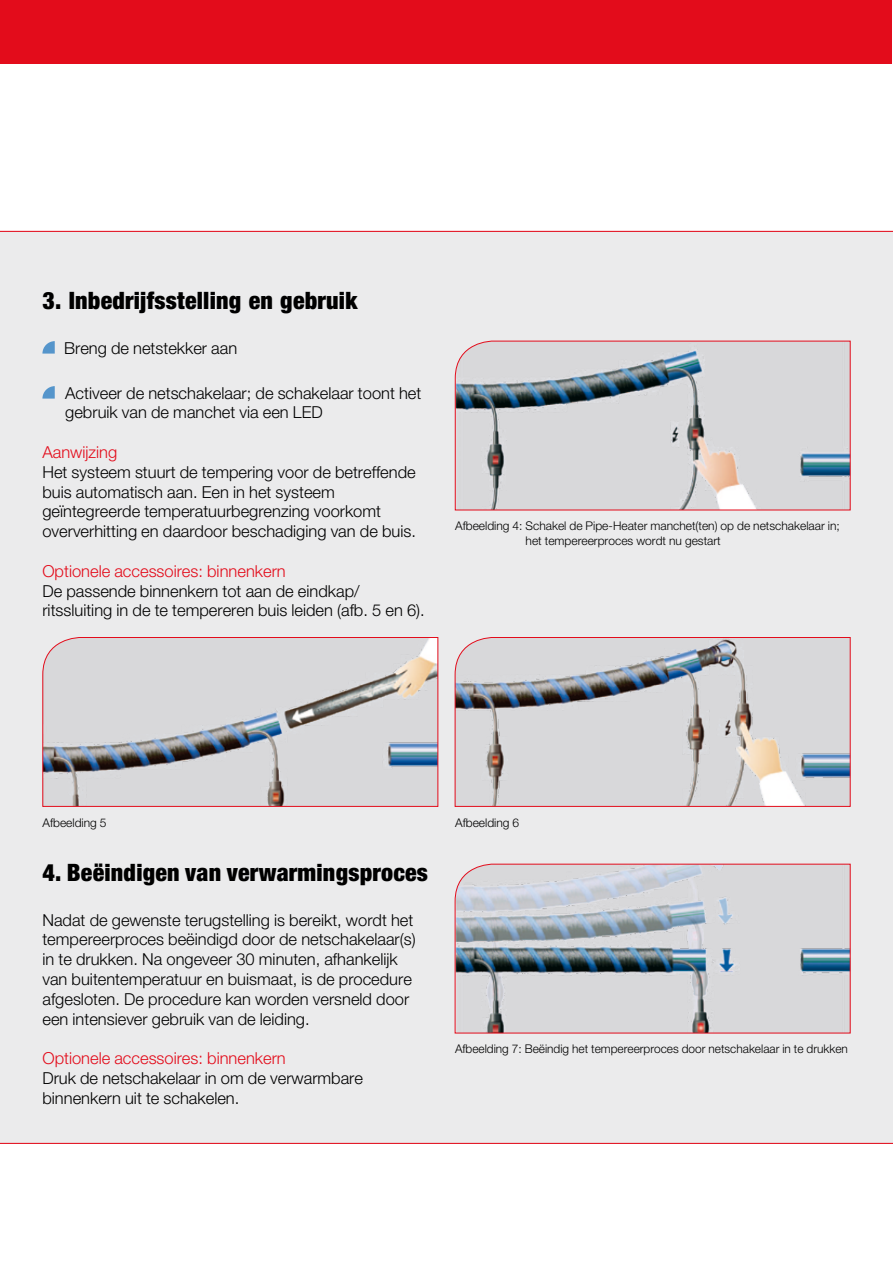
<style>
.page{position:relative;width:893px;height:1263px;background:#fff}
.page>*{position:absolute;margin:0;border:0;box-sizing:border-box;transform-origin:0 0}
.t1{font:900 condensed 24px "Helvetica Neue LT";letter-spacing:.01em;color:#000}
.t2{font:300 16.5px/19.8px "Helvetica Neue LT";color:#000}
.t3{font:300 16.5px "Helvetica Neue LT";color:#e30c1b}
.t4{font:300 12px/14.4px "Helvetica Neue LT";color:#000}
</style>
<div class="page">
<div style="left:0;top:231px;width:893px;height:913px;background:#ebebec"></div>
<div style="left:0;top:0;width:892px;height:64px;background:#e30c1b"></div>
<svg style="left:42px;top:341px;width:13px;height:13px"></svg>
<svg style="left:42px;top:386px;width:13px;height:13px"></svg>
<svg style="left:455px;top:341px;width:396px;height:169px;background:#c7c6ca"></svg>
<svg style="left:455px;top:637px;width:396px;height:170px;background:#c9c6c8"></svg>
<svg style="left:42px;top:637px;width:396px;height:170px;background:#c9c6c9"></svg>
<svg style="left:455px;top:864px;width:396px;height:169px;background:#bfc2c8"></svg>
<h1 class="t1" style="left:42px;top:285px;width:316px">3. Inbedrijfsstelling en gebruik</h1>
<p class="t2" style="left:64px;top:337px;width:175px">Breng de netstekker aan</p>
<p class="t2" style="left:65px;top:382px;width:358px">Activeer de netschakelaar; de schakelaar toont het gebruik van de manchet via een LED</p>
<p class="t3" style="left:42px;top:442px;width:76px">Aanwijzing</p>
<p class="t2" style="left:42px;top:462px;width:375px">Het systeem stuurt de tempering voor de betreffende buis automatisch aan. Een in het systeem geïntegreerde temperatuurbegrenzing voorkomt oververhitting en daardoor beschadiging van de buis.</p>
<p class="t3" style="left:42px;top:561px;width:245px">Optionele accessoires: binnenkern</p>
<p class="t2" style="left:42px;top:580px;width:384px">De passende binnenkern tot aan de eindkap/ ritssluiting in de te tempereren buis leiden (afb. 5 en 6).</p>
<p class="t4" style="left:526px;top:519px;width:316px;text-indent:-70px">Afbeelding 4: Schakel de Pipe-Heater manchet(ten) op de netschakelaar in; het tempereerproces wordt nu gestart</p>
<p class="t4" style="left:43px;top:815px;width:66px">Afbeelding 5</p>
<p class="t4" style="left:455px;top:815px;width:66px">Afbeelding 6</p>
<h1 class="t1" style="left:42px;top:858px;width:387px">4. Beëindigen van verwarmingsproces</h1>
<p class="t2" style="left:42px;top:909px;width:375px">Nadat de gewenste terugstelling is bereikt, wordt het tempereerproces beëindigd door de netschakelaar(s) in te drukken. Na ongeveer 30 minuten, afhankelijk van buitentemperatuur en buismaat, is de procedure afgesloten. De procedure kan worden versneld door een intensiever gebruik van de leiding.</p>
<p class="t3" style="left:42px;top:1048px;width:245px">Optionele accessoires: binnenkern</p>
<p class="t2" style="left:42px;top:1068px;width:322px">Druk de netschakelaar in om de verwarmbare binnenkern uit te schakelen.</p>
<p class="t4" style="left:455px;top:1042px;width:394px">Afbeelding 7: Beëindig het tempereerproces door netschakelaar in te drukken</p>
</div>
